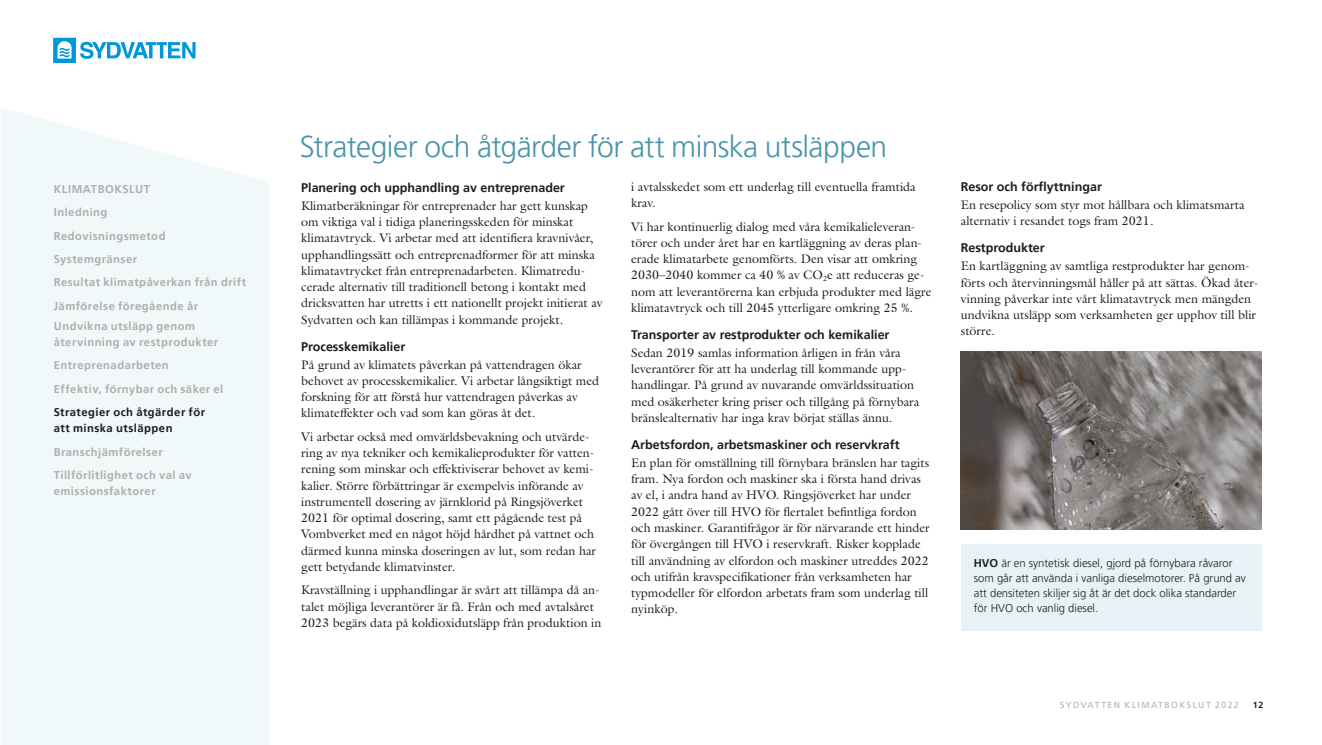
<style>
.page{position:relative;width:1322px;height:745px;background:#fff}
.page>*{position:absolute;margin:0;border:0;box-sizing:border-box;transform-origin:0 0}
.t1{font:300 30px "Frutiger LT Pro";letter-spacing:-.02em;color:#4994ab}
.t2{font:12.5px/16.2px "Galliard Pro";color:#1d1d1b}
.t3{font:700 12.5px "Frutiger LT Pro";color:#1d1d1b}
.t4{font:700 11.25px/23.4px "Frutiger LT Pro";letter-spacing:.04em;color:#afaeab}
.t5{font:300 11.25px/15px "Frutiger LT Pro";color:#1d1d1b}
.t6{font:700 11.25px/16.2px "Frutiger LT Pro";letter-spacing:.04em;color:#1d1d1b}
.t7{font:8.75px "Frutiger LT Pro";letter-spacing:.16em;color:#b3b2b2}
.t8{font:700 8.75px "Frutiger LT Pro";color:#1d1d1b}
.s1{font-weight:700}
</style>
<div class="page">
<div style="left:53px;top:38px;width:23px;height:25px;background:#0097d9"></div>
<svg style="left:80px;top:41px;width:116px;height:18px"></svg>
<svg style="left:58px;top:41px;width:14px;height:18px"></svg>
<div style="left:1px;top:107px;width:268px;height:637px;background:#f1f8f9"></div>
<img style="left:961px;top:351px;width:300px;height:178px">
<div style="left:961px;top:544px;width:300px;height:86px;background:#e6f2f5"></div>
<p class="t4" style="left:54px;top:177px;width:194px">KLIMATBOKSLUT<br>Inledning<br>Redovisningsmetod<br>Systemgränser<br>Resultat klimatpåverkan från drift<br>Jämförelse föregående år</p>
<p class="t4" style="left:54px;top:317px;width:166px;line-height:16.2px">Undvikna utsläpp genom återvinning av restprodukter</p>
<p class="t4" style="left:54px;top:353px;width:171px">Entreprenadarbeten<br>Effektiv, förnybar och säker el</p>
<p class="t6" style="left:54px;top:403px;width:153px">Strategier och åtgärder för att minska utsläppen</p>
<p class="t4" style="left:54px;top:439px;width:139px">Branschjämförelser<br>Tillförlitlighet och val av</p>
<p class="t4" style="left:54px;top:479px;width:103px">emissionsfaktorer</p>
<h1 class="t1" style="left:300px;top:129px;width:589px">Strategier och åtgärder för att minska utsläppen</h1>
<p class="t3" style="left:301px;top:180px;width:265px">Planering och upphandling av entreprenader</p>
<p class="t2" style="left:301px;top:197px;width:303px">Klimatberäkningar för entreprenader har gett kunskap om viktiga val i tidiga planeringsskeden för minskat klimatavtryck. Vi arbetar med att identifiera kravnivåer, upphandlingssätt och entreprenadformer för att minska klimatavtrycket från entreprenadarbeten. Klimatredu&shy;cerade alternativ till traditionell betong i kontakt med dricksvatten har utretts i ett nationellt projekt initierat av Sydvatten och kan tillämpas i kommande projekt.</p>
<p class="t3" style="left:301px;top:338px;width:105px">Processkemikalier</p>
<p class="t2" style="left:301px;top:355px;width:299px">På grund av klimatets påverkan på vattendragen ökar behovet av processkemikalier. Vi arbetar långsiktigt med forskning för att förstå hur vattendragen påverkas av klimateffekter och vad som kan göras åt det.</p>
<p class="t2" style="left:301px;top:428px;width:296px">Vi arbetar också med omvärldsbevakning och utvärde&shy;ring av nya tekniker och kemikalieprodukter för vatten&shy;rening som minskar och effektiviserar behovet av kemi&shy;kalier. Större förbättringar är exempelvis införande av instrumentell dosering av järnklorid på Ringsjöverket 2021 för optimal dosering, samt ett pågående test på Vombverket med en något höjd hårdhet på vattnet och därmed kunna minska doseringen av lut, som redan har gett betydande klimatvinster.</p>
<p class="t2" style="left:301px;top:581px;width:302px">Kravställning i upphandlingar är svårt att tillämpa då an&shy;talet möjliga leverantörer är få. Från och med avtalsåret<br>2023 begärs data på koldioxidutsläpp från produktion in</p>
<p class="t2" style="left:631px;top:178px;width:286px">i avtalsskedet som ett underlag till eventuella framtida krav.</p>
<p class="t2" style="left:631px;top:218px;width:302px">Vi har kontinuerlig dialog med våra kemikalieleveran&shy;törer och under året har en kartläggning av deras plan&shy;erade klimatarbete genomförts. Den visar att omkring 2030–2040 kommer ca 40 % av CO<sub>2</sub>e att reduceras ge&shy;nom att leverantörerna kan erbjuda produkter med lägre klimatavtryck och till 2045 ytterligare omkring 25 %.</p>
<p class="t3" style="left:631px;top:327px;width:260px">Transporter av restprodukter och kemikalier</p>
<p class="t2" style="left:631px;top:344px;width:289px">Sedan 2019 samlas information årligen in från våra leverantörer för att ha underlag till kommande upp&shy;handlingar. På grund av nuvarande omvärldssituation med osäkerheter kring priser och tillgång på förnybara bränslealternativ har inga krav börjat ställas ännu.</p>
<p class="t3" style="left:631px;top:437px;width:270px">Arbetsfordon, arbetsmaskiner och reservkraft</p>
<p class="t2" style="left:631px;top:454px;width:300px">En plan för omställning till förnybara bränslen har tagits fram. Nya fordon och maskiner ska i första hand drivas av el, i andra hand av HVO. Ringsjöverket har under 2022 gått över till HVO för flertalet befintliga fordon och maskiner. Garantifrågor är för närvarande ett hinder för övergången till HVO i reservkraft. Risker kopplade till användning av elfordon och maskiner utreddes 2022 och utifrån kravspecifikationer från verksamheten har typmodeller för elfordon arbetats fram som underlag till nyinköp.</p>
<p class="t3" style="left:961px;top:179px;width:142px">Resor och förflyttningar</p>
<p class="t2" style="left:961px;top:196px;width:285px">En resepolicy som styr mot hållbara och klimatsmarta alternativ i resandet togs fram 2021.</p>
<p class="t3" style="left:961px;top:240px;width:85px">Restprodukter</p>
<p class="t2" style="left:961px;top:257px;width:299px">En kartläggning av samtliga restprodukter har genom&shy;förts och återvinningsmål håller på att sättas. Ökad åter&shy;vinning påverkar inte vårt klimatavtryck men mängden undvikna utsläpp som verksamheten ger upphov till blir större.</p>
<p class="t5" style="left:974px;top:555px;width:273px"><span class="s1">HVO</span> är en syntetisk diesel, gjord på förnybara råvaror som går att använda i vanliga dieselmotorer. På grund av att densiteten skiljer sig åt är det dock olika standarder för HVO och vanlig diesel.</p>
<p class="t7" style="left:1060px;top:699px;width:180px">SYDVATTEN KLIMATBOKSLUT 2022</p>
<p class="t8" style="left:1252px;top:699px;width:12px">12</p>
</div>
